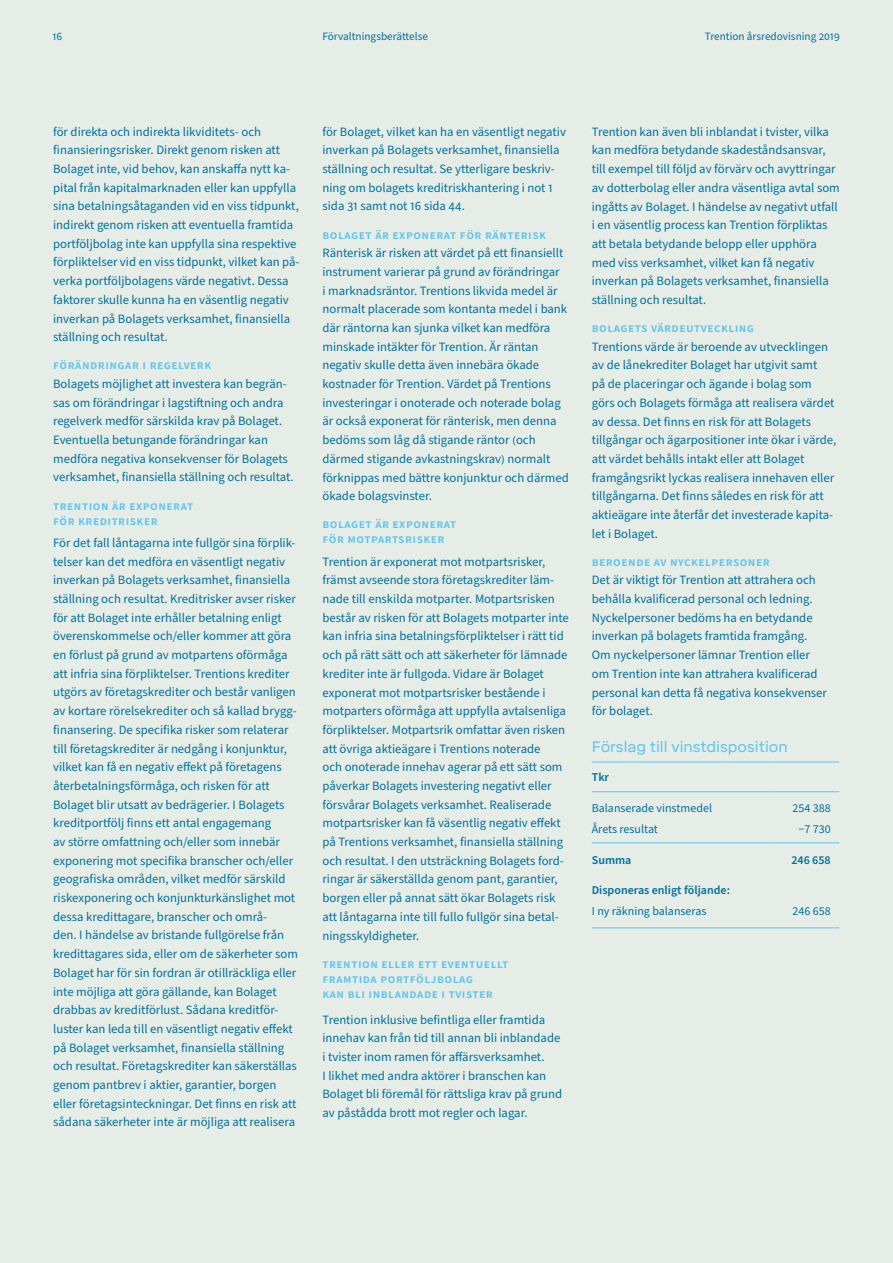
<style>
.page{position:relative;width:893px;height:1263px;background:#e6ece6}
.page>*{position:absolute;margin:0;border:0;box-sizing:border-box;transform-origin:0 0}
.t1{font:15px "Mikro";color:#5dc5ed}
.t2{font:12.75px/18.8px "Source Sans Pro";color:#00729d}
.t3{font:600 12.75px/15px "Source Sans Pro";letter-spacing:.04em;color:#5dc5ed}
.t4{font:12px "Source Sans Pro";color:#00729d}
.t5{font:600 12px "Source Sans Pro";color:#00729d}
.t6{font:11.25px "Source Sans Pro";color:#00729d}
</style>
<div class="page">
<hr style="left:592px;top:762px;width:178px;height:1px;background:#5dc5ed">
<hr style="left:770px;top:762px;width:69px;height:1px;background:#5dc5ed">
<hr style="left:592px;top:791px;width:178px;height:1px;background:#5dc5ed">
<hr style="left:770px;top:791px;width:69px;height:1px;background:#5dc5ed">
<hr style="left:592px;top:842px;width:178px;height:1px;background:#5dc5ed">
<hr style="left:770px;top:842px;width:69px;height:1px;background:#5dc5ed">
<hr style="left:592px;top:927px;width:178px;height:1px;background:#5dc5ed">
<hr style="left:770px;top:927px;width:69px;height:1px;background:#5dc5ed">
<p class="t6" style="left:52px;top:28px;width:11px">16</p>
<p class="t6" style="left:322px;top:28px;width:107px">Förvaltningsberättelse</p>
<p class="t6" style="left:705px;top:28px;width:137px">Trention årsredovisning 2019</p>
<p class="t2" style="left:53px;top:122px;width:248px">för direkta och indirekta likviditets- och finansieringsrisker. Direkt genom risken att Bolaget inte, vid behov, kan anskaffa nytt ka&shy;pital från kapitalmarknaden eller kan uppfylla sina betalningsåtaganden vid en viss tidpunkt, indirekt genom risken att eventuella framtida portföljbolag inte kan uppfylla sina respektive förpliktelser vid en viss tidpunkt, vilket kan på&shy;verka portföljbolagens värde negativt. Dessa faktorer skulle kunna ha en väsentlig negativ inverkan på Bolagets verksamhet, finansiella ställning och resultat.</p>
<p class="t3" style="left:53px;top:358px;width:160px">förändringar i regelverk</p>
<p class="t2" style="left:53px;top:375px;width:242px">Bolagets möjlighet att investera kan begrän&shy;sas om förändringar i lagstiftning och andra regelverk medför särskilda krav på Bolaget.<br>Eventuella betungande förändringar kan medföra negativa konsekvenser för Bolagets verksamhet, finansiella ställning och resultat.</p>
<p class="t3" style="left:53px;top:498px;width:142px">trention är exponerat för kreditrisker</p>
<p class="t2" style="left:53px;top:534px;width:246px">För det fall låntagarna inte fullgör sina förplik&shy;telser kan det medföra en väsentligt negativ inverkan på Bolagets verksamhet, finansiella ställning och resultat. Kreditrisker avser risker för att Bolaget inte erhåller betalning enligt överenskommelse och/eller kommer att göra en förlust på grund av motpartens oförmåga att infria sina förpliktelser. Trentions krediter utgörs av företagskrediter och består vanligen av kortare rörelsekrediter och så kallad brygg&shy;finansering. De specifika risker som relaterar till företagskrediter är nedgång i konjunktur, vilket kan få en negativ effekt på företagens återbetalningsförmåga, och risken för att Bolaget blir utsatt av bedrägerier. I Bolagets kreditportfölj finns ett antal engagemang<br>av större omfattning och/eller som innebär exponering mot specifika branscher och/eller geografiska områden, vilket medför särskild riskexponering och konjunkturkänslighet mot dessa kredittagare, branscher och områ-<br>den. I händelse av bristande fullgörelse från kredittagares sida, eller om de säkerheter som Bolaget har för sin fordran är otillräckliga eller inte möjliga att göra gällande, kan Bolaget drabbas av kreditförlust. Sådana kreditför&shy;luster kan leda till en väsentligt negativ effekt på Bolaget verksamhet, finansiella ställning och resultat. Företagskrediter kan säkerställas genom pantbrev i aktier, garantier, borgen eller företagsinteckningar. Det finns en risk att sådana säkerheter inte är möjliga att realisera</p>
<p class="t2" style="left:322px;top:122px;width:245px">för Bolaget, vilket kan ha en väsentligt negativ inverkan på Bolagets verksamhet, finansiella ställning och resultat. Se ytterligare beskriv&shy;ning om bolagets kreditriskhantering i not 1 sida 31 samt not 16 sida 44.</p>
<p class="t3" style="left:322px;top:227px;width:225px">bolaget är exponerat för ränterisk</p>
<p class="t2" style="left:322px;top:244px;width:248px">Ränterisk är risken att värdet på ett finansiellt instrument varierar på grund av förändringar<br>i marknadsräntor. Trentions likvida medel är normalt placerade som kontanta medel i bank där räntorna kan sjunka vilket kan medföra minskade intäkter för Trention. Är räntan negativ skulle detta även innebära ökade kostnader för Trention. Värdet på Trentions investeringar i onoterade och noterade bolag är också exponerat för ränterisk, men denna bedöms som låg då stigande räntor (och därmed stigande avkastningskrav) normalt förknippas med bättre konjunktur och därmed ökade bolagsvinster.</p>
<p class="t3" style="left:322px;top:517px;width:135px">bolaget är exponerat för motpartsrisker</p>
<p class="t2" style="left:322px;top:552px;width:248px">Trention är exponerat mot motpartsrisker, främst avseende stora företagskrediter läm&shy;nade till enskilda motparter. Motpartsrisken består av risken för att Bolagets motparter inte kan infria sina betalningsförpliktelser i rätt tid och på rätt sätt och att säkerheter för lämnade krediter inte är fullgoda. Vidare är Bolaget exponerat mot motpartsrisker bestående i motparters oförmåga att uppfylla avtalsenliga förpliktelser. Motpartsrik omfattar även risken att övriga aktieägare i Trentions noterade<br>och onoterade innehav agerar på ett sätt som påverkar Bolagets investering negativt eller försvårar Bolagets verksamhet. Realiserade motpartsrisker kan få väsentlig negativ effekt på Trentions verksamhet, finansiella ställning och resultat. I den utsträckning Bolagets ford&shy;ringar är säkerställda genom pant, garantier, borgen eller på annat sätt ökar Bolagets risk att låntagarna inte till fullo fullgör sina betal&shy;ningsskyldigheter.</p>
<p class="t3" style="left:322px;top:956px;width:187px">trention eller ett eventuellt framtida portföljbolag<br>kan bli inblandade i tvister</p>
<p class="t2" style="left:322px;top:1010px;width:241px">Trention inklusive befintliga eller framtida innehav kan från tid till annan bli inblandade i tvister inom ramen för affärsverksamhet.<br>I likhet med andra aktörer i branschen kan Bolaget bli föremål för rättsliga krav på grund av påstådda brott mot regler och lagar.</p>
<p class="t2" style="left:592px;top:123px;width:250px">Trention kan även bli inblandat i tvister, vilka kan medföra betydande skadeståndsansvar, till exempel till följd av förvärv och avyttringar av dotterbolag eller andra väsentliga avtal som ingåtts av Bolaget. I händelse av negativt utfall i en väsentlig process kan Trention förpliktas att betala betydande belopp eller upphöra med viss verksamhet, vilket kan få negativ inverkan på Bolagets verksamhet, finansiella ställning och resultat.</p>
<p class="t3" style="left:592px;top:321px;width:164px">bolagets värdeutveckling</p>
<p class="t2" style="left:592px;top:337px;width:246px">Trentions värde är beroende av utvecklingen av de lånekrediter Bolaget har utgivit samt<br>på de placeringar och ägande i bolag som görs och Bolagets förmåga att realisera värdet av dessa. Det finns en risk för att Bolagets tillgångar och ägarpositioner inte ökar i värde, att värdet behålls intakt eller att Bolaget framgångsrikt lyckas realisera innehaven eller tillgångarna. Det finns således en risk för att aktieägare inte återfår det investerade kapita&shy;let i Bolaget.</p>
<p class="t3" style="left:592px;top:554px;width:179px">beroende av nyckelpersoner</p>
<p class="t2" style="left:592px;top:571px;width:237px">Det är viktigt för Trention att attrahera och behålla kvalificerad personal och ledning.<br>Nyckelpersoner bedöms ha en betydande inverkan på bolagets framtida framgång.<br>Om nyckelpersoner lämnar Trention eller om Trention inte kan attrahera kvalificerad personal kan detta få negativa konsekvenser för bolaget.</p>
<p class="t1" style="left:592px;top:738px;width:198px">Förslag till vinstdisposition</p>
<p class="t5" style="left:592px;top:769px;width:19px">Tkr</p>
<p class="t4" style="left:592px;top:800px;width:122px">Balanserade vinstmedel</p>
<p class="t4" style="left:793px;top:800px;width:40px">254 388</p>
<p class="t4" style="left:592px;top:821px;width:68px">Årets resultat</p>
<p class="t4" style="left:798px;top:821px;width:34px">−7 730</p>
<p class="t5" style="left:592px;top:852px;width:41px">Summa</p>
<p class="t5" style="left:791px;top:852px;width:41px">246 658</p>
<p class="t5" style="left:592px;top:882px;width:140px">Disponeras enligt följande:</p>
<p class="t4" style="left:592px;top:903px;width:116px">I ny räkning balanseras</p>
<p class="t4" style="left:793px;top:903px;width:40px">246 658</p>
</div>
